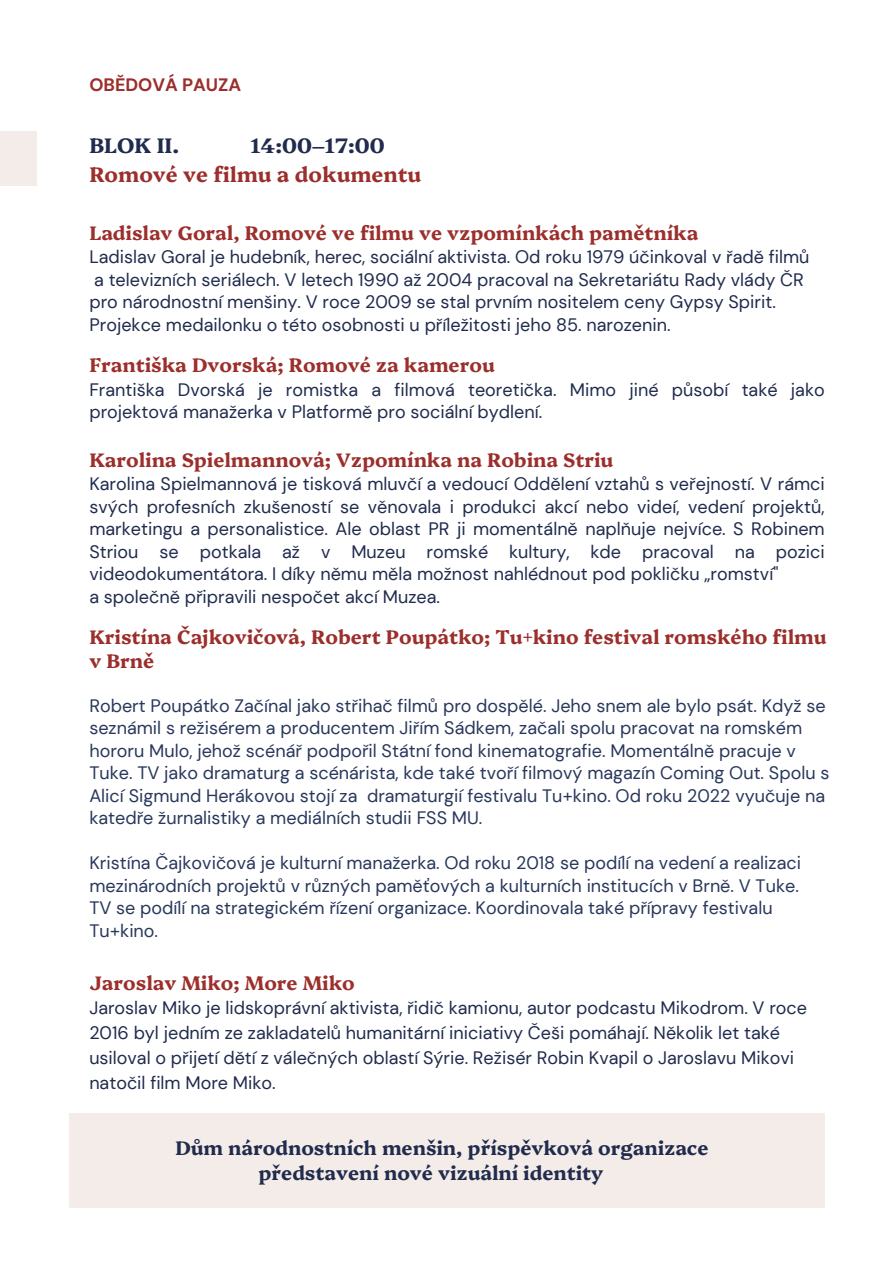
<style>
.page{position:relative;width:894px;height:1264px;background:#fff}
.page>*{position:absolute;margin:0;border:0;box-sizing:border-box;transform-origin:0 0}
.t1{font:700 21px "Platypi";color:#9c2f2c}
.t2{font:700 21px "Platypi";color:#202b4d}
.t3{font:700 19.5px/23.7px "Platypi";color:#9c2f2c}
.t4{font:700 19.5px "Platypi";color:#202b4d}
.t5{font:18px/22.5px "DM Sans";color:#202b4d}
.t6{font:18px/22.5px "DM Sans";color:#28375b}
.t7{font:700 18px "DM Sans 18 pt";color:#9c2f2c}
</style>
<div class="page">
<div style="left:0;top:131px;width:36px;height:55px;background:#f3ece8"></div>
<div style="left:70px;top:1113px;width:754px;height:94px;background:#f3ece8"></div>
<p class="t7" style="left:89px;top:73px;width:153px">OBĚDOVÁ PAUZA</p>
<h3 class="t2" style="left:89px;top:129px;width:91px">BLOK II.</h3>
<h1 class="t2" style="left:250px;top:129px;width:136px">14:00–17:00</h1>
<h2 class="t1" style="left:89px;top:158px;width:333px">Romové ve filmu a dokumentu</h2>
<p class="t3" style="left:89px;top:219px;width:610px">Ladislav Goral, Romové ve filmu ve vzpomínkách pamětníka</p>
<p class="t5" style="left:89px;top:246px;width:721px">Ladislav Goral je hudebník, herec, sociální aktivista. Od roku 1979 účinkoval v řadě filmů</p>
<p class="t5" style="left:89px;top:268px;width:715px">a televizních seriálech. V letech 1990 až 2004 pracoval na Sekretariátu Rady vlády ČR pro národnostní menšiny. V roce 2009 se stal prvním nositelem ceny Gypsy Spirit.<br>Projekce medailonku o této osobnosti u příležitosti jeho 85. narozenin.</p>
<p class="t3" style="left:89px;top:352px;width:407px">Františka Dvorská; Romové za kamerou</p>
<p class="t5" style="left:89px;top:378px;width:736px">Františka Dvorská je romistka a filmová teoretička. Mimo jiné působí také jako projektová manažerka v Platformě pro sociální bydlení.</p>
<p class="t3" style="left:89px;top:446px;width:525px">Karolina Spielmannová; Vzpomínka na Robina Striu</p>
<p class="t5" style="left:89px;top:473px;width:736px;text-align:justify">Karolina Spielmannová je tisková mluvčí a vedoucí Oddělení vztahů s veřejností. V rámci svých profesních zkušeností se věnovala i produkci akcí nebo videí, vedení projektů, marketingu a personalistice. Ale oblast PR ji momentálně naplňuje nejvíce. S Robinem Striou se potkala až v Muzeu romské kultury, kde pracoval na pozici videodokumentátora. I díky němu měla možnost nahlédnout pod pokličku „romství"</p>
<h2 class="t5" style="left:89px;top:585px;width:352px">a společně připravili nespočet akcí Muzea.</h2>
<h2 class="t3" style="left:89px;top:624px;width:738px">Kristína Čajkovičová, Robert Poupátko; Tu+kino festival romského filmu v Brně</h2>
<p class="t6" style="left:89px;top:694px;width:741px">Robert Poupátko Začínal jako střihač filmů pro dospělé. Jeho snem ale bylo psát. Když se seznámil s režisérem a producentem Jiřím Sádkem, začali spolu pracovat na romském hororu Mulo, jehož scénář podpořil Státní fond kinematografie. Momentálně pracuje v Tuke. TV jako dramaturg a scénárista, kde také tvoří filmový magazín Coming Out. Spolu s Alicí Sigmund Herákovou stojí za dramaturgií festivalu Tu+kino. Od roku 2022 vyučuje na katedře žurnalistiky a mediálních studii FSS MU.</p>
<p class="t6" style="left:89px;top:852px;width:713px">Kristína Čajkovičová je kulturní manažerka. Od roku 2018 se podílí na vedení a realizaci mezinárodních projektů v různých paměťových a kulturních institucích v Brně. V Tuke.</p>
<p class="t6" style="left:89px;top:897px;width:684px">TV se podílí na strategickém řízení organizace. Koordinovala také přípravy festivalu<br>Tu+kino.</p>
<p class="t3" style="left:89px;top:969px;width:267px">Jaroslav Miko; More Miko</p>
<h2 class="t5" style="left:89px;top:996px;width:719px">Jaroslav Miko je lidskoprávní aktivista, řidič kamionu, autor podcastu Mikodrom. V roce</h2>
<h2 class="t5" style="left:89px;top:1020px;width:706px;line-height:24.8px">2016 byl jedním ze zakladatelů humanitární iniciativy Češi pomáhají. Několik let také usiloval o přijetí dětí z válečných oblastí Sýrie. Režisér Robin Kvapil o Jaroslavu Mikovi natočil film More Miko.</h2>
<p class="t4" style="left:175px;top:1132px;width:534px">Dům národnostních menšin, příspěvková organizace</p>
<p class="t4" style="left:258px;top:1158px;width:346px">představení nové vizuální identity</p>
</div>
